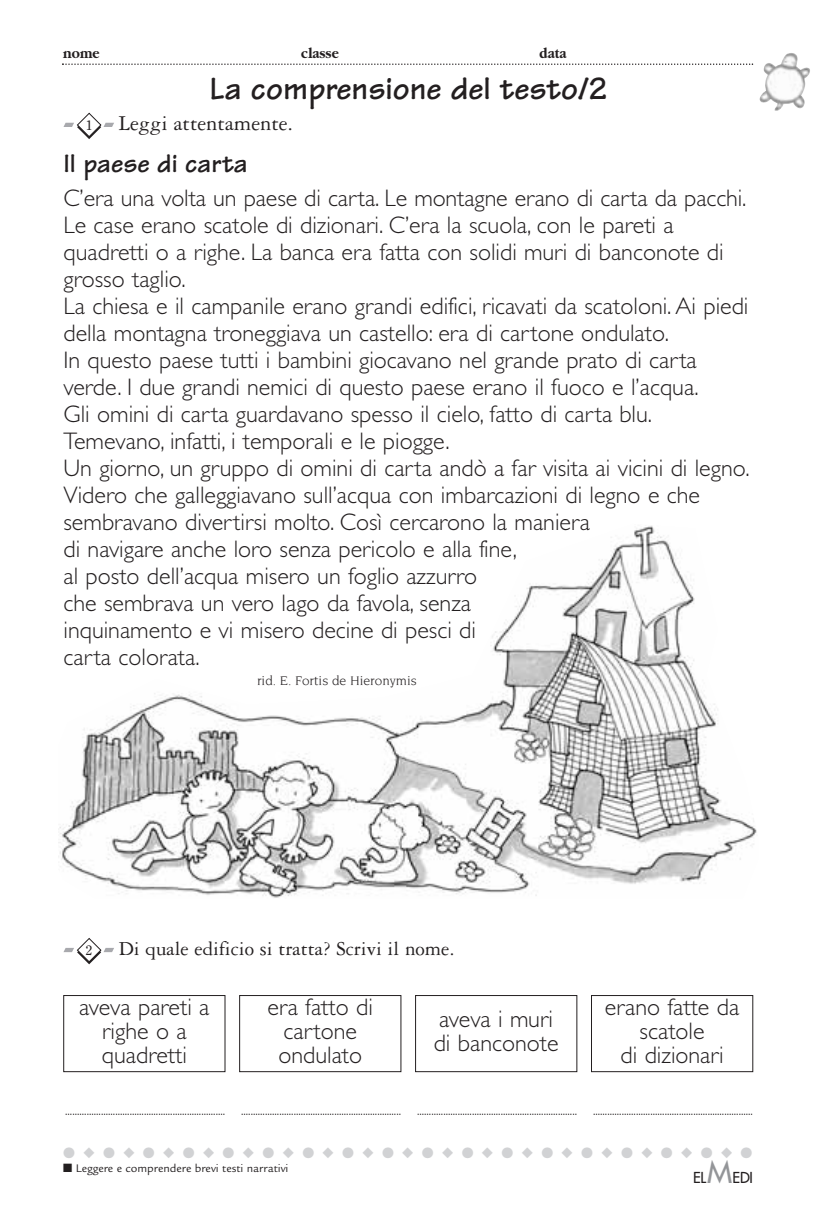
<style>
.page{position:relative;width:830px;height:1221px;background:#fff}
.page>*{position:absolute;margin:0;border:0;box-sizing:border-box;transform-origin:0 0}
.t1{font:700 33px "Tekton";color:#231f20}
.t2{font:700 27px "Tekton";color:#231f20}
.t3{font:300 24px/27px "Gill Sans";color:#231f20;text-align:center}
.t4{font:22.5px "Garamond Three";color:#231f20}
.t5{font:21px "Garamond Three";color:#231f20}
.t6{font:15px "Zapf Dingbats";color:#d1d2d4}
.t7{font:700 15px "Garamond";color:#231f20;scale:.9 1}
.t8{font:14.7px "Futura";color:#231f20}
.t9{font:300 13.5px "Gill Sans";color:#231f20}
.t10{font:13.5px "Novarese";color:#231f20}
.t11{font:13.5px "Clearface";color:#231f20}
.t12{font:12px "Legacy San ITC";color:#231f20}
.s1{font-size:29.4px;color:#939598}
</style>
<div class="page">
<svg style="left:62px;top:63px;width:690px;height:2px"></svg>
<img style="left:774px;top:67px;width:35px;height:44px">
<svg style="left:63px;top:113px;width:51px;height:26px"></svg>
<svg style="left:63px;top:938px;width:51px;height:26px"></svg>
<div style="left:63px;top:995px;width:162px;height:76px;border:1px solid #231f20"></div>
<div style="left:239px;top:995px;width:162px;height:76px;border:1px solid #231f20"></div>
<div style="left:415px;top:995px;width:161px;height:76px;border:1px solid #231f20"></div>
<div style="left:591px;top:995px;width:161px;height:76px;border:1px solid #231f20"></div>
<img style="left:58px;top:525px;width:699px;height:373px">
<p class="t7" style="left:63px;top:47px;width:42px">nome</p>
<p class="t7" style="left:301px;top:47px;width:43px">classe</p>
<p class="t7" style="left:539px;top:47px;width:31px">data</p>
<h1 class="t1" style="left:209px;top:77px;width:399px">La comprensione del testo/2</h1>
<p class="t4" style="left:119px;top:115px;width:176px">Leggi attentamente.</p>
<p class="t2" style="left:63px;top:154px;width:186px">Il paese di carta</p>
<p class="t3" style="left:63px;top:187px;width:687px;text-align:left">C’era una volta un paese di carta. Le montagne erano di carta da pacchi.<br>Le case erano scatole di dizionari. C’era la scuola, con le pareti a quadretti o a righe. La banca era fatta con solidi muri di banconote di grosso taglio.<br>La chiesa e il campanile erano grandi edifici, ricavati da scatoloni. Ai piedi della montagna troneggiava un castello: era di cartone ondulato.<br>In questo paese tutti i bambini giocavano nel grande prato di carta verde. I due grandi nemici di questo paese erano il fuoco e l’acqua.<br>Gli omini di carta guardavano spesso il cielo, fatto di carta blu.<br>Temevano, infatti, i temporali e le piogge.<br>Un giorno, un gruppo di omini di carta andò a far visita ai vicini di legno.<br>Videro che galleggiavano sull’acqua con imbarcazioni di legno e che sembravano divertirsi molto. Così cercarono la maniera<br>di navigare anche loro senza pericolo e alla fine,<br>al posto dell’acqua misero un foglio azzurro<br>che sembrava un vero lago da favola, senza<br>inquinamento e vi misero decine di pesci di<br>carta colorata.</p>
<p class="t10" style="left:257px;top:674px;width:161px">rid. E. Fortis de Hieronymis</p>
<p class="t11" style="left:86px;top:119px;width:8px">1</p>
<p class="t11" style="left:86px;top:944px;width:8px">2</p>
<p class="t5" style="left:119px;top:940px;width:337px">Di quale edificio si tratta? Scrivi il nome.</p>
<p class="t3" style="left:79px;top:997px;width:132px;line-height:24px">aveva pareti a righe o a quadretti</p>
<p class="t3" style="left:267px;top:997px;width:107px;line-height:24px">era fatto di cartone ondulato</p>
<p class="t3" style="left:433px;top:1009px;width:126px;line-height:24px;text-align:left">aveva i muri di banconote</p>
<p class="t3" style="left:604px;top:997px;width:136px;line-height:24px">erano fatte da scatole<br>di dizionari</p>
<p class="t9" style="left:65px;top:1106px;width:689px">................................................................... ................................................................... ................................................................... ...................................................................</p>
<p class="t6" style="left:63px;top:1145px;width:690px">●◆●◆●◆●◆●◆●◆●◆●◆●◆●◆●◆●◆●◆●◆●◆●◆●◆●</p>
<p class="t12" style="left:63px;top:1163px;width:226px">■ Leggere e comprendere brevi testi narrativi</p>
<p class="t8" style="left:692px;top:1170px;width:61px">EL<span class="s1">M</span>EDI</p>
</div>
